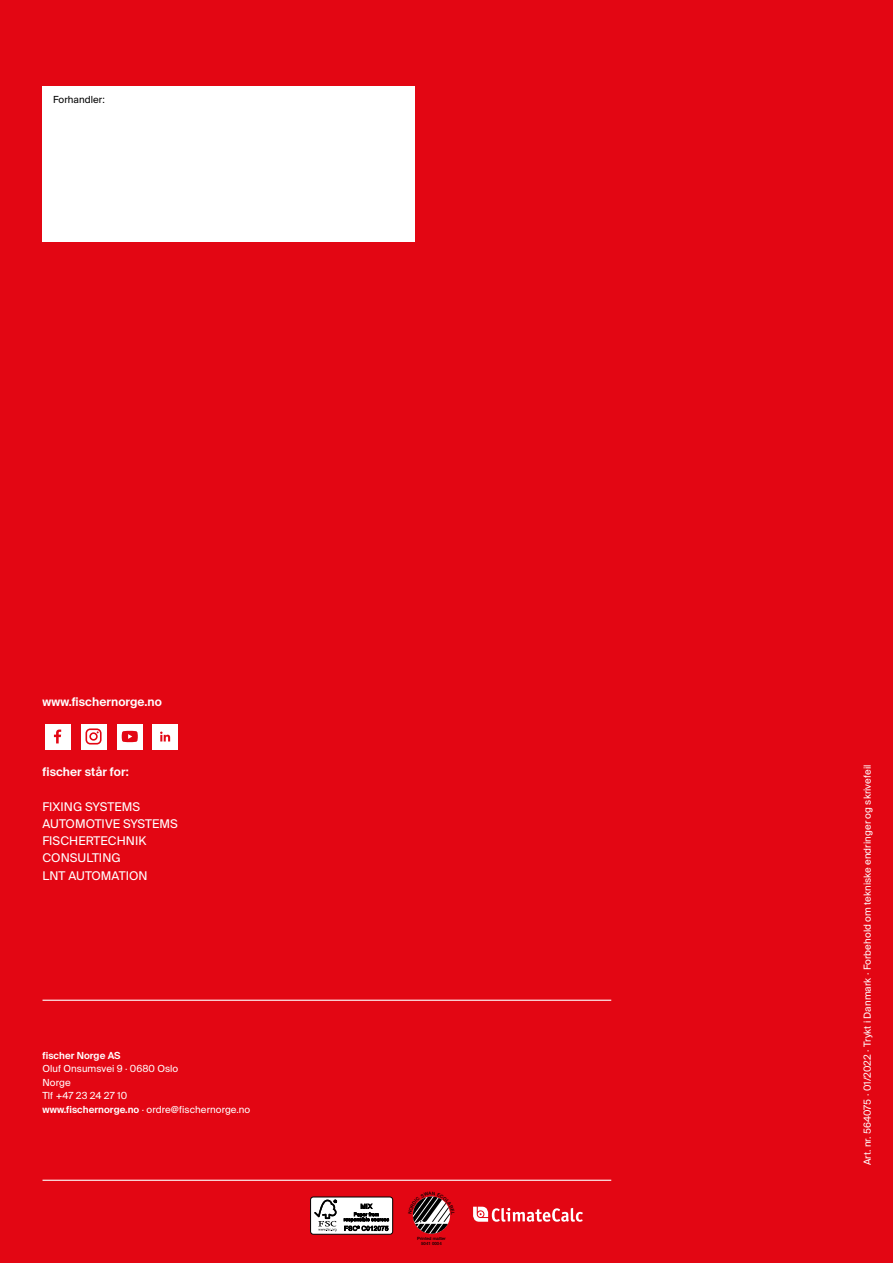
<style>
.page{position:relative;width:893px;height:1263px;background:#e30613}
.page>*{position:absolute;margin:0;border:0;box-sizing:border-box;transform-origin:0 0}
.t1{font:12px/17.2px "fischerstrong";letter-spacing:.005em;color:#fff}
.t2{font:600 12px "fischerstrong";letter-spacing:.005em;color:#fff}
.t3{font:9.75px/13.5px "fischerstrong";letter-spacing:.005em;color:#fff}
.t4{font:600 9.75px "fischerstrong";letter-spacing:.005em;color:#fff}
.t5{font:9.75px "fischerstrong";letter-spacing:.005em;color:#000}
.t6{font:500 4.35px/5.2px "Helvetica Neue LT Std";color:#000;text-align:center}
.s1{font-weight:600}
</style>
<div class="page">
<div style="left:152px;top:723px;width:26px;height:26px;background:#fff"></div>
<svg style="left:160px;top:731px;width:10px;height:10px"></svg>
<div style="left:43px;top:87px;width:372px;height:155px;background:#fff"></div>
<hr style="left:43px;top:1000px;width:568px;height:1px;background:#fff">
<hr style="left:43px;top:1180px;width:568px;height:1px;background:#fff">
<div style="left:311px;top:1197px;width:82px;height:37px;background:#fff;border-radius:3px"></div>
<div style="left:310px;top:1197px;width:83px;height:37px;border:1px solid #000;border-radius:3px"></div>
<svg style="left:314px;top:1200px;width:23px;height:31px"></svg>
<svg style="left:344px;top:1203px;width:45px;height:28px"></svg>
<svg style="left:473px;top:1207px;width:110px;height:15px"></svg>
<div style="left:45px;top:723px;width:26px;height:26px;background:#fff"></div>
<svg style="left:54px;top:729px;width:7px;height:14px"></svg>
<div style="left:81px;top:723px;width:25px;height:26px;background:#fff"></div>
<div style="left:117px;top:723px;width:26px;height:26px;background:#fff"></div>
<svg style="left:122px;top:731px;width:16px;height:11px"></svg>
<svg style="left:85px;top:728px;width:17px;height:16px"></svg>
<svg style="left:412px;top:1196px;width:39px;height:38px"></svg>
<p class="t5" style="left:53px;top:94px;width:53px">Forhandler:</p>
<p class="t2" style="left:43px;top:695px;width:121px">www.fischernorge.no</p>
<p class="t2" style="left:43px;top:765px;width:88px">fischer står for:</p>
<p class="t1" style="left:43px;top:798px;width:137px">FIXING SYSTEMS<br>AUTOMOTIVE SYSTEMS<br>FISCHERTECHNIK<br>CONSULTING<br>LNT AUTOMATION</p>
<p class="t4" style="left:43px;top:1050px;width:80px">fischer Norge AS</p>
<p class="t3" style="left:43px;top:1062px;width:209px">Oluf Onsumsvei 9 · 0680 Oslo<br>Norge<br>Tlf +47 23 24 27 10<br><span class="s1">www.fischernorge.no</span> · ordre@fischernorge.no</p>
<p class="t6" style="left:417px;top:1235px;width:30px">Printed matter<br>5041 0004</p>
<p class="t3" style="left:861px;top:1165px;width:402px;rotate:-90deg">Art. nr. 564075 · 01/2022 · Trykt i Danmark · Forbehold om tekniske endringer og skrivefeil</p>
</div>
